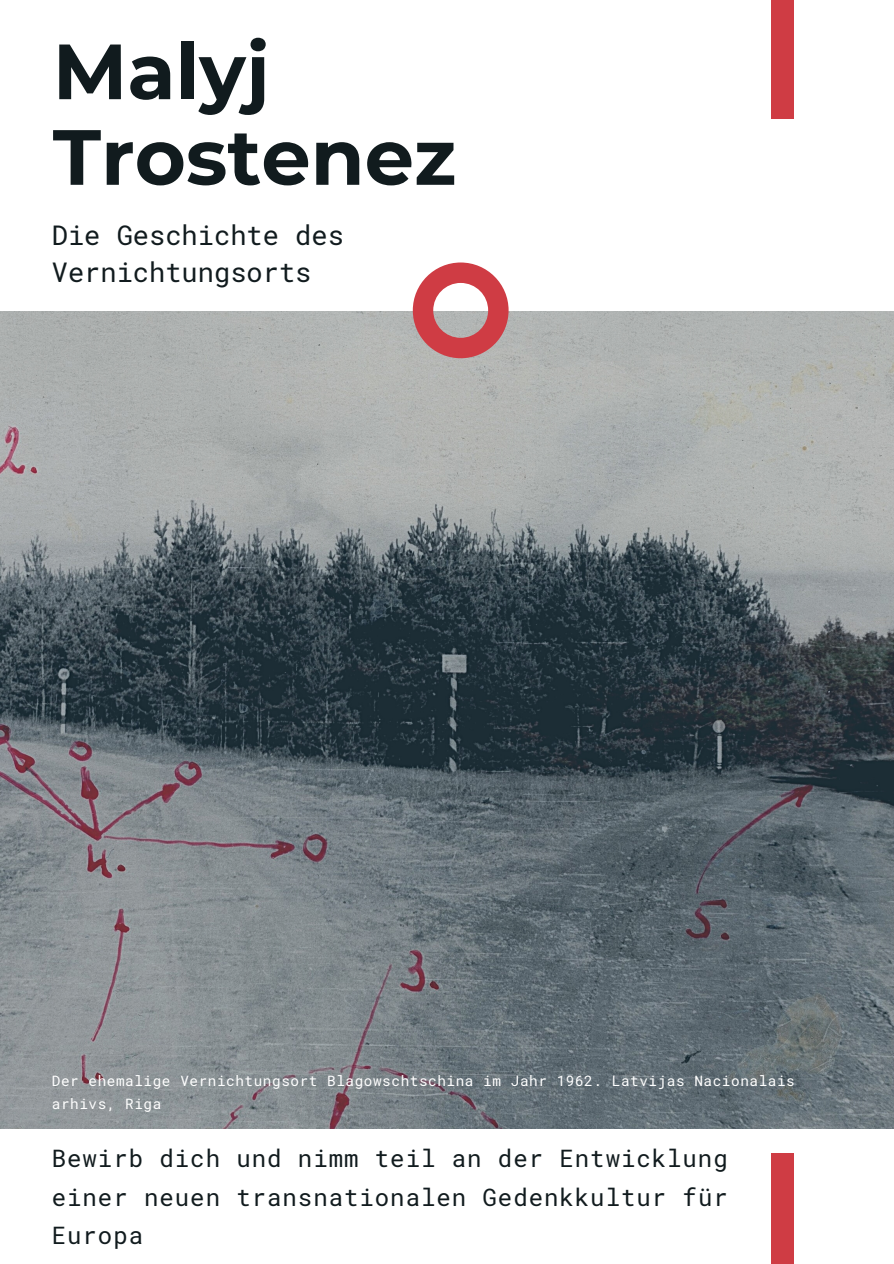
<style>
.page{position:relative;width:894px;height:1264px;background:#fff}
.page>*{position:absolute;margin:0;border:0;box-sizing:border-box;transform-origin:0 0}
.t1{font:700 78px/85.5px "Montserrat";color:#111b1e}
.t2{font:27px/37.2px "Roboto Mono";color:#111b1e}
.t3{font:24px/38.2px "Roboto Mono";letter-spacing:.04em;color:#111b1e;text-align:justify}
.t4{font:14.4px/22.8px "Roboto Mono";letter-spacing:.04em;color:#fff}
</style>
<div class="page">
<img style="left:0;top:312px;width:893px;height:816px">
<svg style="left:412px;top:262px;width:96px;height:96px"></svg>
<div style="left:771px;top:0;width:22px;height:119px;background:#cf3c44"></div>
<div style="left:771px;top:1153px;width:22px;height:110px;background:#cf3c44"></div>
<h1 class="t1" style="left:53px;top:28px;width:405px">Malyj<br>Trostenez</h1>
<h2 class="t2" style="left:52px;top:216px;width:293px">Die Geschichte des<br>Vernichtungsorts</h2>
<p class="t4" style="left:52px;top:1068px;width:744px">Der ehemalige Vernichtungsort Blagowschtschina im Jahr 1962. Latvijas Nacionalais arhivs, Riga</p>
<h3 class="t3" style="left:52px;top:1138px;width:677px">Bewirb dich und nimm teil an der Entwicklung einer neuen transnationalen Gedenkkultur für Europa</h3>
</div>
